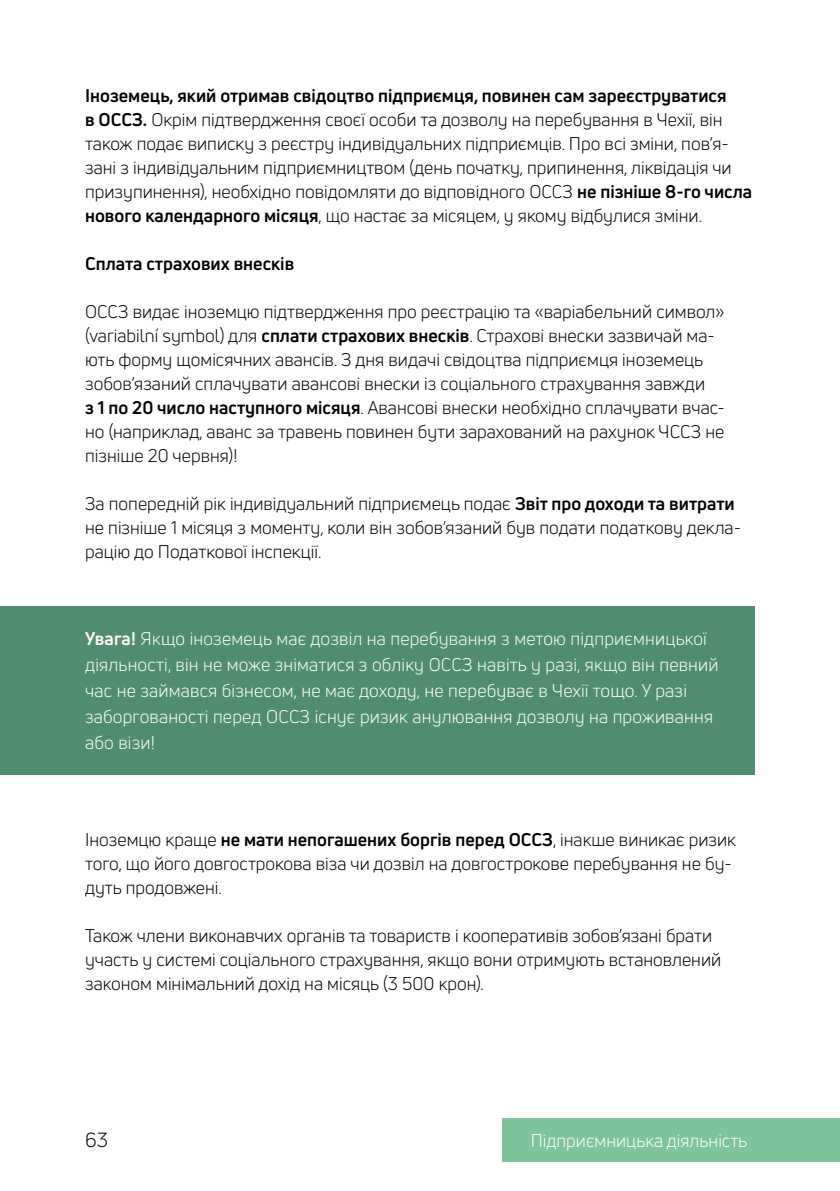
<style>
.page{position:relative;width:840px;height:1191px;background:#fff}
.page>*{position:absolute;margin:0;border:0;box-sizing:border-box;transform-origin:0 0}
.t1{font:20px "Uni Neue";color:#000}
.t2{font:18px/24px "Uni Neue";color:#000}
.t3{font:18px/26px "Uni Neue";letter-spacing:.01em;color:#fff}
.t4{font:700 18px "Uni Neue";color:#000}
.s1{font-weight:700}
</style>
<div class="page">
<div style="left:502px;top:1117px;width:337px;height:44px;background:#7ec39a"></div>
<div style="left:0;top:606px;width:754px;height:168px;background:#528c70"></div>
<p class="t2" style="left:85px;top:84px;width:668px"><span class="s1">Іноземець, який отримав свідоцтво підприємця, повинен сам зареєструватися<br>в ОССЗ.</span> Окрім підтвердження своєї особи та дозволу на перебування в Чехії, він також подає виписку з реєстру індивідуальних підприємців. Про всі зміни, пов’я&shy;зані з індивідуальним підприємництвом (день початку, припинення, ліквідація чи призупинення), необхідно повідомляти до відповідного ОССЗ <span class="s1">не пізніше 8-го числа нового календарного місяця</span>, що настає за місяцем, у якому відбулися зміни.</p>
<p class="t4" style="left:85px;top:252px;width:210px">Сплата страхових внесків</p>
<p class="t2" style="left:85px;top:300px;width:641px">ОССЗ видає іноземцю підтвердження про реєстрацію та «варіабельний символ» (variabilní symbol) для <span class="s1">сплати страхових внесків</span>. Страхові внески зазвичай ма&shy;ють форму щомісячних авансів. З дня видачі свідоцтва підприємця іноземець зобов’язаний сплачувати авансові внески із соціального страхування завжди<br><span class="s1">з 1 по 20 число наступного місяця</span>. Авансові внески необхідно сплачувати вчас&shy;но (наприклад, аванс за травень повинен бути зарахований на рахунок ЧССЗ не пізніше 20 червня)!</p>
<p class="t2" style="left:85px;top:492px;width:657px">За попередній рік індивідуальний підприємець подає <span class="s1">Звіт про доходи та витрати </span>не пізніше 1 місяця з моменту, коли він зобов’язаний був подати податкову декла&shy;рацію до Податкової інспекції.</p>
<p class="t3" style="left:85px;top:625px;width:634px"><span class="s1">Увага!</span> Якщо іноземець має дозвіл на перебування з метою підприємницької діяльності, він не може зніматися з обліку ОССЗ навіть у разі, якщо він певний час не займався бізнесом, не має доходу, не перебуває в Чехії тощо. У разі заборгованості перед ОССЗ існує ризик анулювання дозволу на проживання або візи!</p>
<p class="t2" style="left:85px;top:827px;width:652px">Іноземцю краще <span class="s1">не мати непогашених боргів перед ОССЗ</span>, інакше виникає ризик того, що його довгострокова віза чи дозвіл на довгострокове перебування не бу&shy;дуть продовжені.</p>
<p class="t2" style="left:85px;top:923px;width:637px">Також члени виконавчих органів та товариств і кооперативів зобов’язані брати участь у системі соціального страхування, якщо вони отримують встановлений законом мінімальний дохід на місяць (3 500 крон).</p>
<p class="t1" style="left:85px;top:1128px;width:24px">63</p>
<p class="t3" style="left:530px;top:1127px;width:218px">Підприємницька діяльність</p>
</div>
